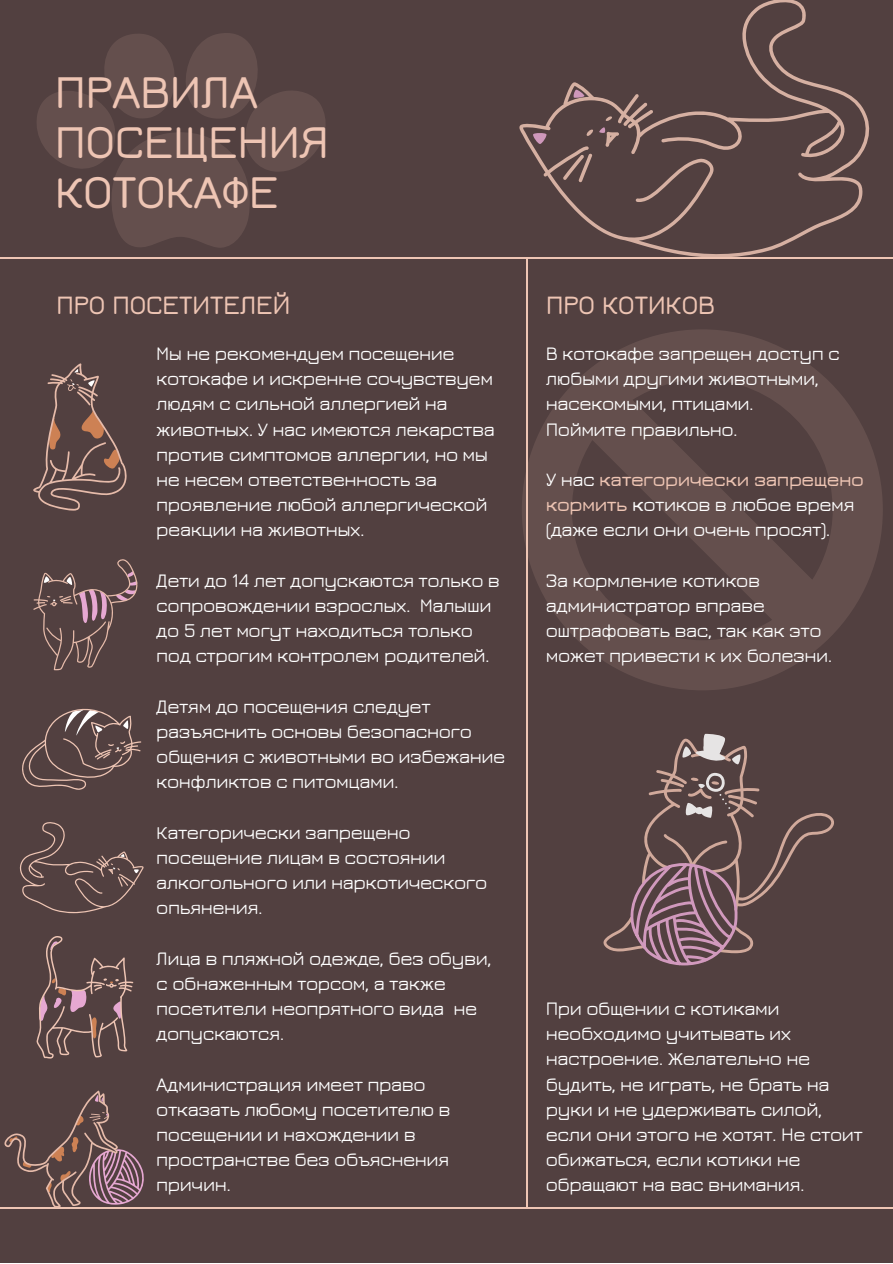
<style>
.page{position:relative;width:893px;height:1264px;background:#fff}
.page>*{position:absolute;margin:0;border:0;box-sizing:border-box;transform-origin:0 0}
.t1{font:600 48px/50.4px "Jura";letter-spacing:-.025em;color:#eec5b4}
.t2{font:600 27.15px "Jura";letter-spacing:-.025em;color:#eec5b4}
.t3{font:500 19.5px/25.2px "Jura";letter-spacing:-.025em;color:#fff}
.s1{font-weight:600;color:#eec5b4}
.s2{font-weight:600}
</style>
<div class="page">
<div style="left:0;top:0;width:892px;height:1262px;background:#524040"></div>
<hr style="left:526px;top:259px;width:2px;height:949px;background:#eec5b4">
<svg style="left:522px;top:329px;width:360px;height:361px"></svg>
<hr style="left:0;top:1207px;width:892px;height:1px;background:#eec5b4">
<hr style="left:0;top:258px;width:892px;height:1px;background:#eec5b4">
<svg style="left:20px;top:822px;width:123px;height:91px"></svg>
<svg style="left:4px;top:1090px;width:140px;height:117px"></svg>
<svg style="left:33px;top:559px;width:105px;height:111px"></svg>
<svg style="left:33px;top:363px;width:94px;height:147px"></svg>
<svg style="left:22px;top:709px;width:119px;height:80px"></svg>
<svg style="left:37px;top:936px;width:96px;height:122px"></svg>
<svg style="left:603px;top:743px;width:231px;height:210px"></svg>
<svg style="left:630px;top:863px;width:107px;height:102px"></svg>
<svg style="left:681px;top:733px;width:60px;height:85px"></svg>
<svg style="left:519px;top:0;width:350px;height:257px"></svg>
<svg style="left:532px;top:89px;width:73px;height:55px"></svg>
<svg style="left:37px;top:33px;width:288px;height:215px"></svg>
<p class="t1" style="left:55px;top:64px;width:205px">ПРАВИЛА</p>
<p class="t1" style="left:55px;top:115px;width:276px">ПОСЕЩЕНИЯ<br>КОТОКАФЕ</p>
<p class="t2" style="left:56px;top:288px;width:236px">ПРО ПОСЕТИТЕЛЕЙ</p>
<p class="t2" style="left:546px;top:288px;width:171px">ПРО КОТИКОВ</p>
<p class="t3" style="left:156px;top:340px;width:340px">Мы не рекомендуем посещение котокафе и искренне сочувствуем людям с сильной аллергией на животных. У нас имеются лекарства против симптомов аллергии, но мы не несем ответственность за проявление любой аллергической реакции на животных.</p>
<p class="t3" style="left:156px;top:567px;width:345px">Дети до 14 лет допускаются только в сопровождении взрослых. Малыши до 5 лет могут находиться только под строгим контролем родителей.</p>
<p class="t3" style="left:156px;top:692px;width:350px">Детям до посещения следует разъяснить основы безопасного общения с животными во избежание конфликтов с питомцами.</p>
<p class="t3" style="left:156px;top:818px;width:332px">Категорически запрещено посещение лицам в состоянии алкогольного или наркотического опьянения.</p>
<p class="t3" style="left:156px;top:944px;width:337px">Лица в пляжной одежде, без обуви, с обнаженным торсом, а также посетители неопрятного вида не допускаются.</p>
<p class="t3" style="left:156px;top:1070px;width:296px">Администрация имеет право отказать любому посетителю в посещении и нахождении в пространстве без объяснения причин.</p>
<p class="t3" style="left:546px;top:340px;width:295px">В котокафе запрещен доступ с любыми другими животными, насекомыми, птицами.</p>
<p class="t3" style="left:546px;top:416px;width:193px">Поймите правильно.</p>
<p class="t3" style="left:546px;top:466px;width:319px">У нас <span class="s1">категорически запрещено кормить</span> <span class="s2">к</span>отиков в любое время (даже если они очень просят).</p>
<p class="t3" style="left:546px;top:567px;width:288px">За кормление котиков администратор вправе оштрафовать вас, так как это может привести к их болезни.</p>
<p class="t3" style="left:546px;top:995px;width:318px">При общении с котиками необходимо учитывать их настроение. Желательно не будить, не играть, не брать на руки и не удерживать силой, если они этого не хотят. Не стоит обижаться, если котики не обращают на вас внимания.</p>
</div>
